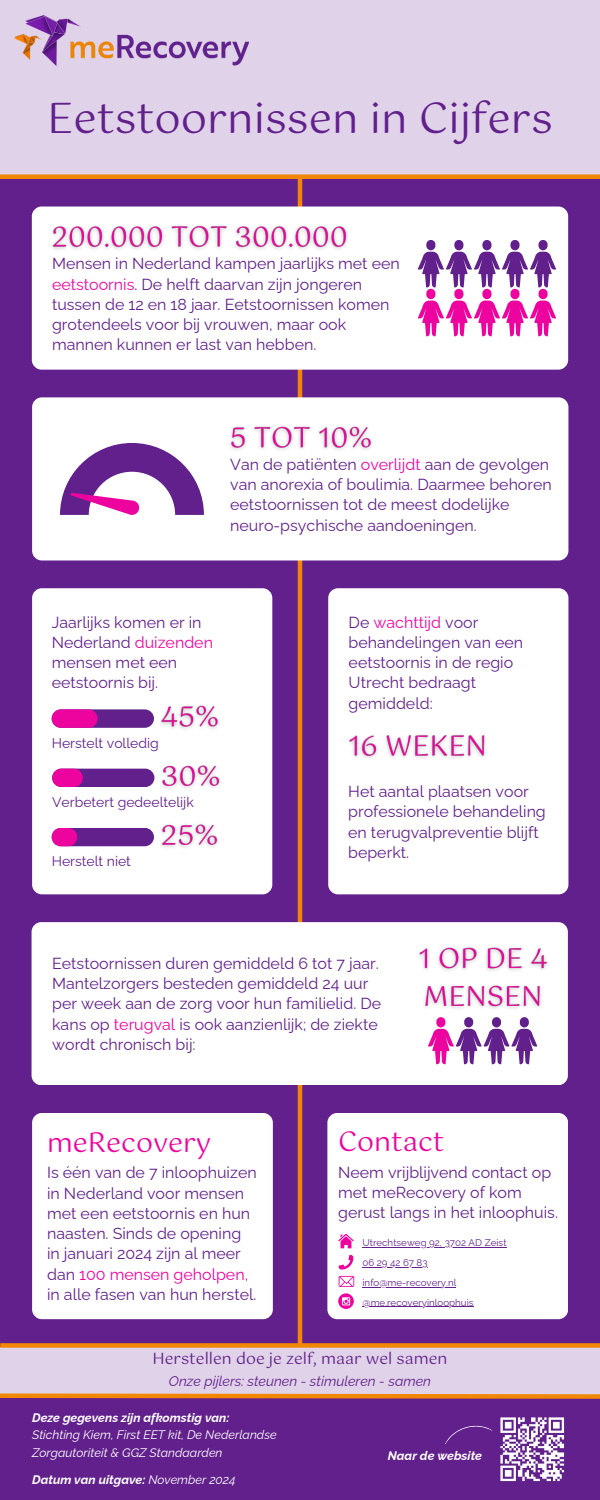
<style>
.page{position:relative;width:600px;height:1500px;background:#61208c}
.page>*{position:absolute;margin:0;border:0;box-sizing:border-box;transform-origin:0 0}
.t1{font:42px "Gotu";color:#61208c}
.t2{font:27px "Gotu";color:#ed049f}
.t3{font:16px/20.2px "Raleway";color:#61208c}
.t4{font:15.8px "Gotu";color:#61208c}
.t5{font:14px "Raleway";color:#61208c}
.t6{font:italic 14px "Raleway";color:#61208c}
.t7{font:italic 700 12.4px "Raleway";color:#fff}
.t8{font:italic 12.4px/17.2px "Raleway";color:#fff}
.t9{font:9.8px/19.8px "Raleway";color:#61208c}
.s1{color:#ed049f}
.s2{font-weight:400}
</style>
<div class="page">
<div style="left:0;top:0;width:600px;height:174px;background:#e0d2e8"></div>
<hr style="left:298px;top:177px;width:4px;height:1213px;background:#f28705">
<div style="left:0;top:1347px;width:600px;height:49px;background:#e0d2e8"></div>
<div style="left:32px;top:207px;width:536px;height:162px;background:#fff"></div>
<div style="left:32px;top:397px;width:536px;height:163px;background:#fff"></div>
<div style="left:327px;top:1113px;width:241px;height:206px;background:#fff;border-radius:10px"></div>
<svg style="left:338px;top:1234px;width:16px;height:14px"></svg>
<svg style="left:339px;top:1255px;width:14px;height:14px"></svg>
<svg style="left:339px;top:1276px;width:15px;height:11px"></svg>
<svg style="left:338px;top:1293px;width:16px;height:16px"></svg>
<svg style="left:342px;top:1297px;width:8px;height:8px"></svg>
<hr style="left:363px;top:1247px;width:144px;height:1px;background:#61208c">
<hr style="left:363px;top:1267px;width:65px;height:1px;background:#61208c">
<hr style="left:363px;top:1287px;width:93px;height:1px;background:#61208c">
<hr style="left:363px;top:1306px;width:111px;height:1px;background:#61208c">
<div style="left:32px;top:588px;width:240px;height:306px;background:#fff"></div>
<div style="left:328px;top:588px;width:240px;height:306px;background:#fff"></div>
<div style="left:0;top:174px;width:600px;height:5px;background:#f28705"></div>
<div style="left:32px;top:922px;width:536px;height:163px;background:#fff"></div>
<div style="left:0;top:1343px;width:600px;height:5px;background:#f28705"></div>
<svg style="left:0;top:1393px;width:600px;height:6px;background:#e08733"></svg>
<img style="left:15px;top:15px;width:234px;height:51px">
<div style="left:32px;top:1113px;width:241px;height:206px;background:#fff;border-radius:10px"></div>
<img style="left:500px;top:1417px;width:65px;height:65px">
<svg style="left:445px;top:1425px;width:48px;height:19px"></svg>
<img style="left:46px;top:215px;width:308px;height:46px">
<img style="left:225px;top:417px;width:153px;height:45px">
<img style="left:343px;top:724px;width:149px;height:46px">
<img style="left:413px;top:937px;width:141px;height:84px">
<img style="left:155px;top:696px;width:70px;height:45px">
<img style="left:156px;top:755px;width:71px;height:46px">
<img style="left:155px;top:814px;width:70px;height:46px">
<img style="left:428px;top:1017px;width:110px;height:47px">
<img style="left:60px;top:443px;width:144px;height:72px">
<img style="left:52px;top:709px;width:102px;height:19px">
<img style="left:52px;top:769px;width:102px;height:18px">
<img style="left:418px;top:240px;width:138px;height:96px">
<img style="left:52px;top:828px;width:102px;height:18px">
<h1 class="t1" style="left:47px;top:94px;width:507px">Eetstoornissen in Cijfers</h1>
<p class="t3" style="left:52px;top:252px;width:349px">Mensen in Nederland kampen jaarlijks met een <span class="s1">eetstoornis</span>. De helft daarvan zijn jongeren tussen de 12 en 18 jaar. Eetstoornissen komen grotendeels voor bij vrouwen, maar ook mannen kunnen er last van hebben.</p>
<p class="t3" style="left:230px;top:452px;width:323px">Van de patiënten <span class="s1">overlijdt</span> aan de gevolgen van anorexia of boulimia. Daarmee behoren eetstoornissen tot de meest dodelijke neuro-psychische aandoeningen.</p>
<p class="t3" style="left:52px;top:610px;width:163px">Jaarlijks komen er in<br>Nederland <span class="s1">duizenden </span>mensen met een eetstoornis bij.</p>
<p class="t5" style="left:52px;top:732px;width:109px">Herstelt volledig</p>
<p class="t5" style="left:52px;top:791px;width:143px">Verbetert gedeeltelijk</p>
<p class="t5" style="left:52px;top:850px;width:81px">Herstelt niet</p>
<p class="t3" style="left:349px;top:610px;width:176px">De <span class="s1">wachttijd</span> voor behandelingen van een eetstoornis in de regio<br>Utrecht bedraagt gemiddeld:</p>
<p class="t3" style="left:348px;top:780px;width:199px">Het aantal plaatsen voor professionele behandeling en terugvalpreventie blijft beperkt.</p>
<p class="t3" style="left:52px;top:951px;width:331px">Eetstoornissen duren gemiddeld 6 tot 7 jaar.<br>Mantelzorgers besteden gemiddeld 24 uur per week aan de zorg voor hun familielid. De kans op <span class="s1">terugval</span> is ook aanzienlijk; de ziekte wordt chronisch bij:</p>
<h2 class="t2" style="left:47px;top:1126px;width:166px">meRecovery</h2>
<h2 class="t2" style="left:338px;top:1126px;width:108px">Contact</h2>
<p class="t3" style="left:47px;top:1161px;width:211px">Is één van de 7 inloophuizen in Nederland voor mensen met een eetstoornis en hun naasten. Sinds de opening in januari 2024 zijn al meer dan <span class="s1">100 mensen geholpen, </span>in alle fasen van hun herstel.</p>
<p class="t3" style="left:338px;top:1160px;width:221px">Neem vrijblijvend contact op met meRecovery of kom gerust langs in het inloophuis.</p>
<p class="t9" style="left:363px;top:1232px;width:146px">Utrechtseweg 92, 3702 AD Zeist<br>06 29 42 67 83 info@me-recovery.nl @me.recoveryinloophuis</p>
<p class="t4" style="left:152px;top:1349px;width:297px">Herstellen doe je zelf, maar wel samen</p>
<p class="t6" style="left:169px;top:1370px;width:264px">Onze pijlers: steunen - stimuleren - samen</p>
<p class="t7" style="left:32px;top:1408px;width:199px">Deze gegevens zijn afkomstig van:</p>
<p class="t8" style="left:32px;top:1425px;width:246px">Stichting Kiem, First EET kit, De Nederlandse<br>Zorgautoriteit &amp; GGZ Standaarden</p>
<p class="t7" style="left:32px;top:1469px;width:205px">Datum van uitgave: <span class="s2">November 2024</span></p>
<p class="t7" style="left:388px;top:1446px;width:96px">Naar de website</p>
</div>
